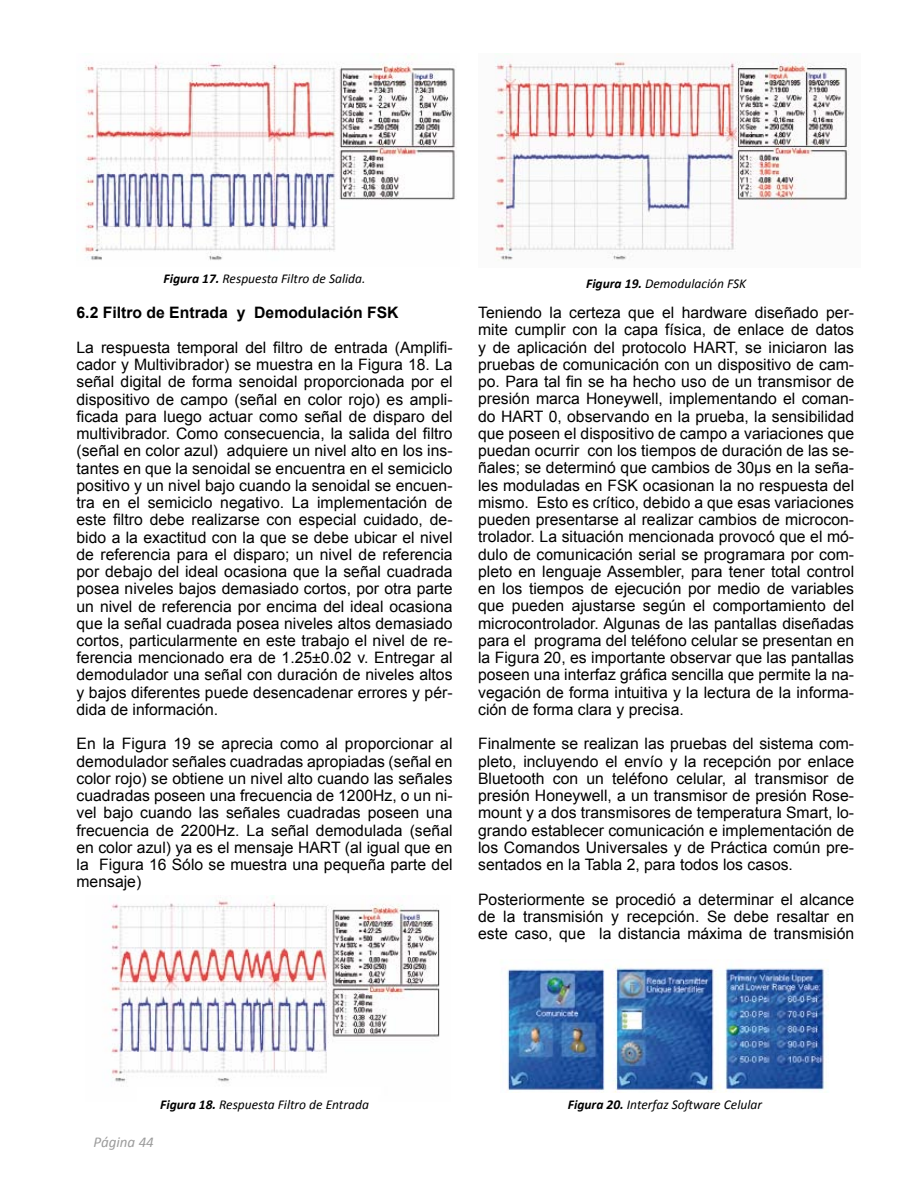
<style>
.page{position:relative;width:918px;height:1188px;background:#fff}
.page>*{position:absolute;margin:0;border:0;box-sizing:border-box;transform-origin:0 0}
.t1{font:15.75px/17.2px "Arial";color:#000;text-align:justify}
.t2{font:700 15.75px "Arial";color:#000}
.t3{font:italic 15px "Calibri";color:#9c9c9c}
.t4{font:italic 13.5px "Calibri";color:#000}
.s1{font-weight:700}
</style>
<div class="page">
<img style="left:84px;top:56px;width:373px;height:204px">
<img style="left:110px;top:896px;width:330px;height:186px">
<img style="left:495px;top:53px;width:354px;height:207px">
<img style="left:507px;top:966px;width:320px;height:126px">
<p class="t4" style="left:164px;top:270px;width:204px"><span class="s1">Figura 17.</span> Respuesta Filtro de Salida.</p>
<p class="t4" style="left:586px;top:275px;width:162px"><span class="s1">Figura 19.</span> Demodulación FSK</p>
<p class="t2" style="left:77px;top:302px;width:324px">6.2 Filtro de Entrada y Demodulación FSK</p>
<p class="t1" style="left:77px;top:339px;width:378px">La respuesta temporal del filtro de entrada (Amplifi&shy;cador y Multivibrador) se muestra en la Figura 18. La señal digital de forma senoidal proporcionada por el dispositivo de campo (señal en color rojo) es ampli&shy;ficada para luego actuar como señal de disparo del multivibrador. Como consecuencia, la salida del filtro (señal en color azul) adquiere un nivel alto en los ins&shy;tantes en que la senoidal se encuentra en el semiciclo positivo y un nivel bajo cuando la senoidal se encuen&shy;tra en el semiciclo negativo. La implementación de este filtro debe realizarse con especial cuidado, de&shy;bido a la exactitud con la que se debe ubicar el nivel de referencia para el disparo; un nivel de referencia por debajo del ideal ocasiona que la señal cuadrada posea niveles bajos demasiado cortos, por otra parte un nivel de referencia por encima del ideal ocasiona que la señal cuadrada posea niveles altos demasiado cortos, particularmente en este trabajo el nivel de re&shy;ferencia mencionado era de 1.25±0.02 v. Entregar al demodulador una señal con duración de niveles altos y bajos diferentes puede desencadenar errores y pér&shy;dida de información.</p>
<p class="t1" style="left:77px;top:735px;width:378px">En la Figura 19 se aprecia como al proporcionar al demodulador señales cuadradas apropiadas (señal en color rojo) se obtiene un nivel alto cuando las señales cuadradas poseen una frecuencia de 1200Hz, o un ni&shy;vel bajo cuando las señales cuadradas poseen una frecuencia de 2200Hz. La señal demodulada (señal en color azul) ya es el mensaje HART (al igual que en la Figura 16 Sólo se muestra una pequeña parte del mensaje)</p>
<p class="t1" style="left:478px;top:304px;width:378px">Teniendo la certeza que el hardware diseñado per&shy;mite cumplir con la capa física, de enlace de datos y de aplicación del protocolo HART, se iniciaron las pruebas de comunicación con un dispositivo de cam&shy;po. Para tal fin se ha hecho uso de un transmisor de presión marca Honeywell, implementando el coman&shy;do HART 0, observando en la prueba, la sensibilidad que poseen el dispositivo de campo a variaciones que puedan ocurrir con los tiempos de duración de las se&shy;ñales; se determinó que cambios de 30µs en la seña&shy;les moduladas en FSK ocasionan la no respuesta del mismo. Esto es crítico, debido a que esas variaciones pueden presentarse al realizar cambios de microcon&shy;trolador. La situación mencionada provocó que el mó&shy;dulo de comunicación serial se programara por com&shy;pleto en lenguaje Assembler, para tener total control en los tiempos de ejecución por medio de variables que pueden ajustarse según el comportamiento del microcontrolador. Algunas de las pantallas diseñadas para el programa del teléfono celular se presentan en la Figura 20, es importante observar que las pantallas poseen una interfaz gráfica sencilla que permite la na&shy;vegación de forma intuitiva y la lectura de la informa&shy;ción de forma clara y precisa.</p>
<p class="t1" style="left:478px;top:735px;width:378px">Finalmente se realizan las pruebas del sistema com&shy;pleto, incluyendo el envío y la recepción por enlace Bluetooth con un teléfono celular, al transmisor de presión Honeywell, a un transmisor de presión Rose&shy;mount y a dos transmisores de temperatura Smart, lo&shy;grando establecer comunicación e implementación de los Comandos Universales y de Práctica común pre&shy;sentados en la Tabla 2, para todos los casos.</p>
<p class="t1" style="left:478px;top:891px;width:378px">Posteriormente se procedió a determinar el alcance de la transmisión y recepción. Se debe resaltar en este caso, que la distancia máxima de transmisión</p>
<p class="t4" style="left:160px;top:1096px;width:210px"><span class="s1">Figura 18.</span> Respuesta Filtro de Entrada</p>
<p class="t4" style="left:568px;top:1096px;width:196px"><span class="s1">Figura 20.</span> Interfaz Software Celular</p>
<p class="t3" style="left:94px;top:1132px;width:62px">Página 44</p>
</div>
